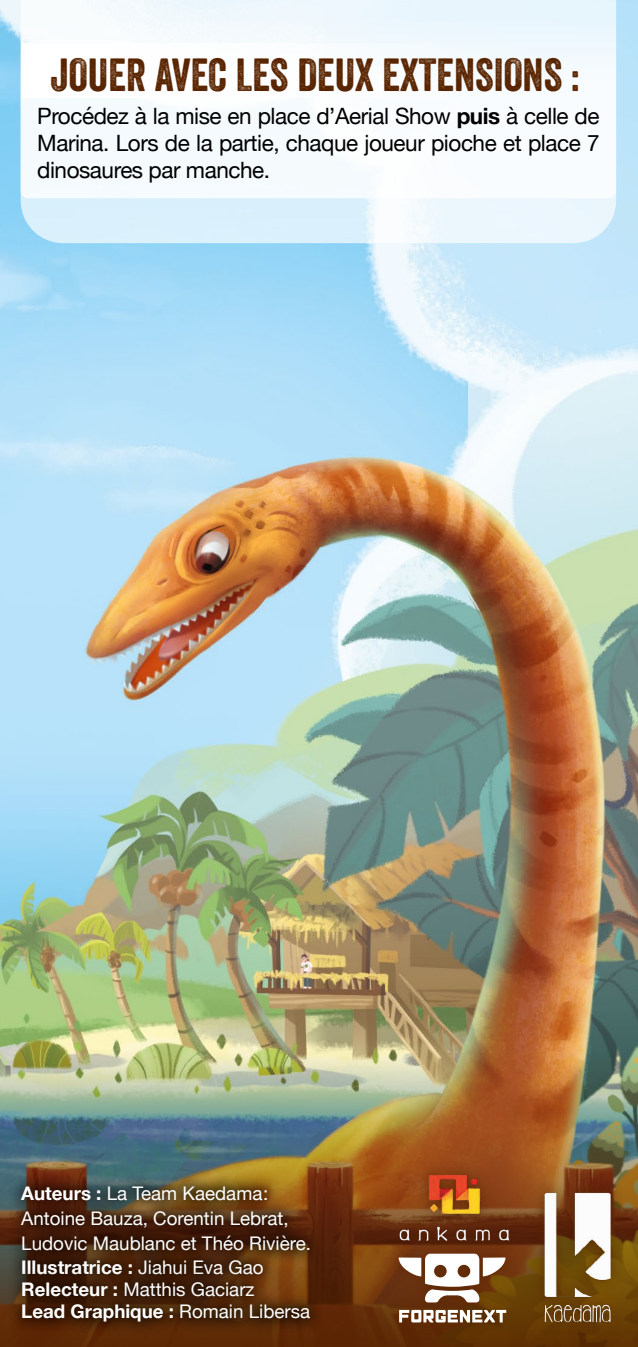
<style>
.page{position:relative;width:638px;height:1347px;background:#fff}
.page>*{position:absolute;margin:0;border:0;box-sizing:border-box;transform-origin:0 0}
.t1{font:45px "Veneer";color:#592400}
.t2{font:22.5px/27px "Helvetica Neue";letter-spacing:-.02em;color:#000;text-align:justify}
.t3{font:18.75px/23.8px "Helvetica Neue";color:#fff}
.s1{font-weight:700}
</style>
<div class="page">
<img style="left:0;top:0;width:638px;height:957px">
<img style="left:0;top:957px;width:638px;height:389px">
<svg style="left:21px;top:198px;width:595px;height:45px;background:#e0f2fc"></svg>
<svg style="left:21px;top:0;width:595px;height:198px;fill:#f5fafe"></svg>
<div style="left:21px;top:44px;width:596px;height:54px;background:#fff"></div>
<div style="left:387px;top:1160px;width:135px;height:93px;background:#592400;opacity:.75"></div>
<img style="left:390px;top:1158px;width:129px;height:98px">
<div style="left:531px;top:1179px;width:93px;height:156px;background:#592400;opacity:.75"></div>
<img style="left:541px;top:1187px;width:76px;height:140px">
<div style="left:7px;top:1171px;width:317px;height:94px;background:#000;opacity:.75"></div>
<div style="left:7px;top:1244px;width:270px;height:44px;background:#000;opacity:.75"></div>
<div style="left:7px;top:1267px;width:261px;height:44px;background:#000;opacity:.75"></div>
<div style="left:7px;top:1289px;width:317px;height:47px;background:#000;opacity:.75"></div>
<div style="left:385px;top:1239px;width:133px;height:96px;background:#592400;opacity:.75"></div>
<svg style="left:399px;top:1253px;width:106px;height:49px"></svg>
<svg style="left:399px;top:1309px;width:107px;height:13px"></svg>
<h1 class="t1" style="left:50px;top:47px;width:531px">JOUER AVEC LES DEUX EXTENSIONS :</h1>
<p class="t2" style="left:37px;top:104px;width:564px">Procédez à la mise en place d’Aerial Show <span class="s1">puis</span> à celle de Marina. Lors de la partie, chaque joueur pioche et place 7 dinosaures par manche.</p>
<p class="t3" style="left:21px;top:1182px;width:291px"><span class="s1">Auteurs :</span> La Team Kaedama :<br>Antoine Bauza, Corentin Lebrat,<br>Ludovic Maublanc et Théo Rivière.<br><span class="s1">Illustratrice :</span> Jiahui Eva Gao<br><span class="s1">Relecteur :</span> Matthis Gaciarz<br><span class="s1">Lead Graphique :</span> Romain Libersa</p>
</div>
